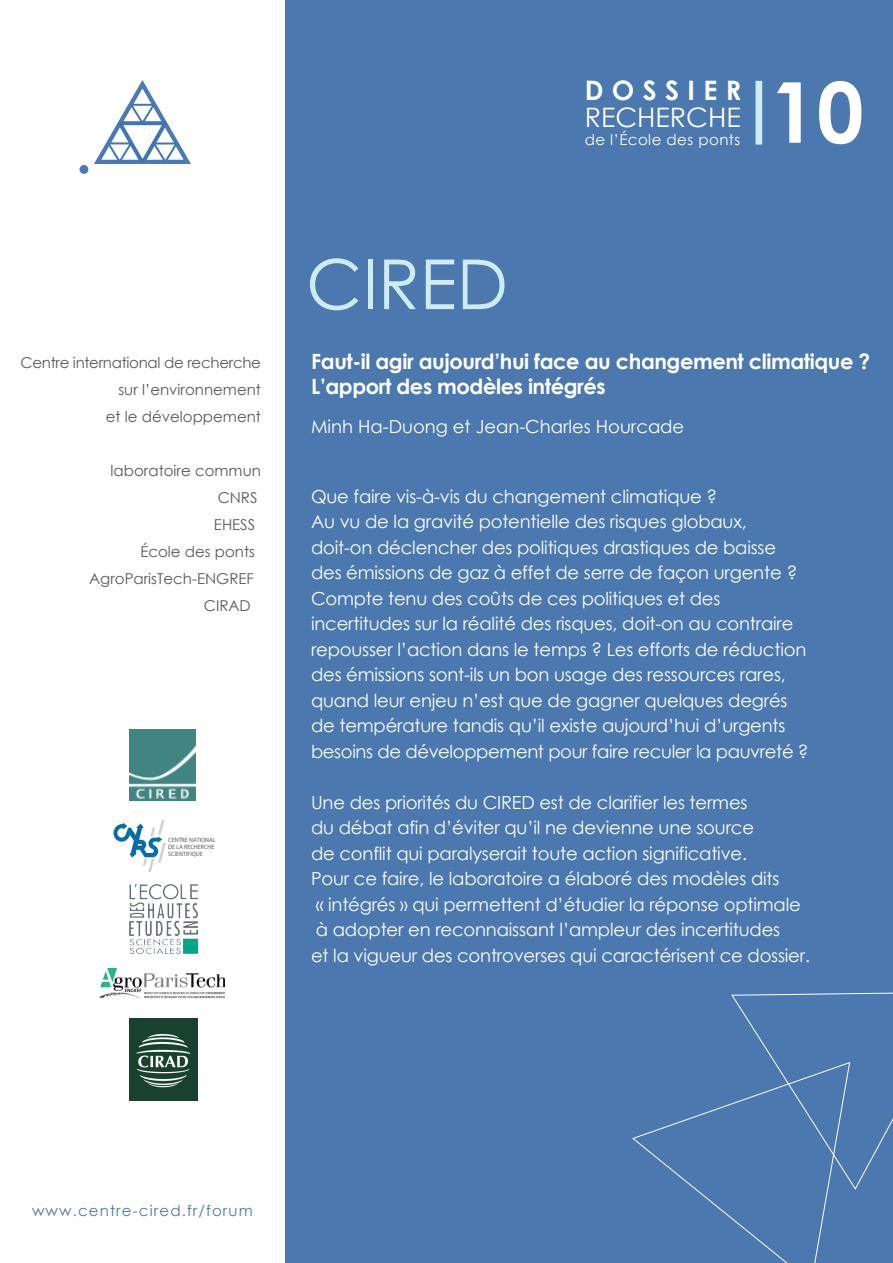
<style>
.page{position:relative;width:893px;height:1263px;background:#fff}
.page>*{position:absolute;margin:0;border:0;box-sizing:border-box;transform-origin:0 0}
.t1{font:700 84px "Century Gothic";color:#fff}
.t2{font:69px "Century Gothic";color:#ceebf0}
.t3{font:26.85px "Century Gothic";color:#fff}
.t4{font:700 26.85px "Century Gothic";letter-spacing:.31em;color:#fff}
.t5{font:700 21px/25.2px "Century Gothic";letter-spacing:-.02em;color:#fff}
.t6{font:18px/25.5px "Century Gothic";letter-spacing:-.01em;color:#fff}
.t7{font:15px/27px "Century Gothic";color:#57585a;text-align:right}
.t8{font:15px "Century Gothic";letter-spacing:.075em;color:#4b78af}
.t9{font:15px "Century Gothic";letter-spacing:.03em;color:#fff}
.t10{font:6.3px/7.4px "Times";color:#57585a;scale:.96 1}
</style>
<div class="page">
<hr style="left:0;top:0;width:1px;height:1263px;background:#4b78af">
<div style="left:285px;top:0;width:608px;height:1263px;background:#4b78af"></div>
<div style="left:755px;top:81px;width:7px;height:64px;background:#ceebf0"></div>
<svg style="left:79px;top:165px;width:9px;height:9px"></svg>
<svg style="left:85px;top:80px;width:106px;height:94px"></svg>
<svg style="left:632px;top:992px;width:261px;height:271px"></svg>
<svg style="left:113px;top:820px;width:53px;height:52px"></svg>
<img style="left:130px;top:729px;width:65px;height:72px">
<img style="left:129px;top:884px;width:69px;height:70px">
<img style="left:130px;top:1018px;width:68px;height:83px">
<img style="left:99px;top:968px;width:126px;height:30px">
<p class="t7" style="left:20px;top:349px;width:242px">Centre international de recherche sur l’environnement<br>et le développement</p>
<p class="t7" style="left:111px;top:457px;width:152px">laboratoire commun</p>
<p class="t7" style="left:218px;top:484px;width:41px">CNRS</p>
<p class="t7" style="left:214px;top:511px;width:43px">EHESS</p>
<p class="t7" style="left:140px;top:538px;width:116px">École des ponts</p>
<p class="t7" style="left:89px;top:565px;width:166px">AgroParisTech-ENGREF</p>
<p class="t7" style="left:204px;top:592px;width:48px">CIRAD</p>
<p class="t10" style="left:168px;top:836px;width:51px">CENTRE NATIONAL<br>DE LA RECHERCHE<br>SCIENTIFIQUE</p>
<h2 class="t2" style="left:306px;top:236px;width:203px">CIRED</h2>
<h3 class="t4" style="left:585px;top:70px;width:158px">DOSSIER</h3>
<h3 class="t3" style="left:585px;top:99px;width:158px">RECHERCHE</h3>
<p class="t9" style="left:585px;top:129px;width:157px">de l’École des ponts</p>
<h1 class="t1" style="left:770px;top:48px;width:96px">10</h1>
<p class="t5" style="left:311px;top:348px;width:561px">Faut-il agir aujourd’hui face au changement climatique ?<br>L’apport des modèles intégrés</p>
<p class="t6" style="left:311px;top:414px;width:375px">Minh Ha-Duong et Jean-Charles Hourcade</p>
<p class="t6" style="left:311px;top:483px;width:499px">Que faire vis-à-vis du changement climatique ?<br>Au vu de la gravité potentielle des risques globaux, doit-on déclencher des politiques drastiques de baisse des émissions de gaz à effet de serre de façon urgente ?<br>Compte tenu des coûts de ces politiques et des incertitudes sur la réalité des risques, doit-on au contraire repousser l’action dans le temps ? Les efforts de réduction des émissions sont-ils un bon usage des ressources rares, quand leur enjeu n’est que de gagner quelques degrés de température tandis qu’il existe aujourd’hui d’urgents besoins de développement pour faire reculer la pauvreté ?</p>
<p class="t6" style="left:311px;top:789px;width:500px">Une des priorités du CIRED est de clarifier les termes<br>du débat afin d’éviter qu’il ne devienne une source<br>de conflit qui paralyserait toute action significative.<br>Pour ce faire, le laboratoire a élaboré des modèles dits<br>« intégrés » qui permettent d’étudier la réponse optimale à adopter en reconnaissant l’ampleur des incertitudes<br>et la vigueur des controverses qui caractérisent ce dossier.</p>
<p class="t8" style="left:32px;top:1200px;width:222px">www.centre-cired.fr/forum</p>
</div>
